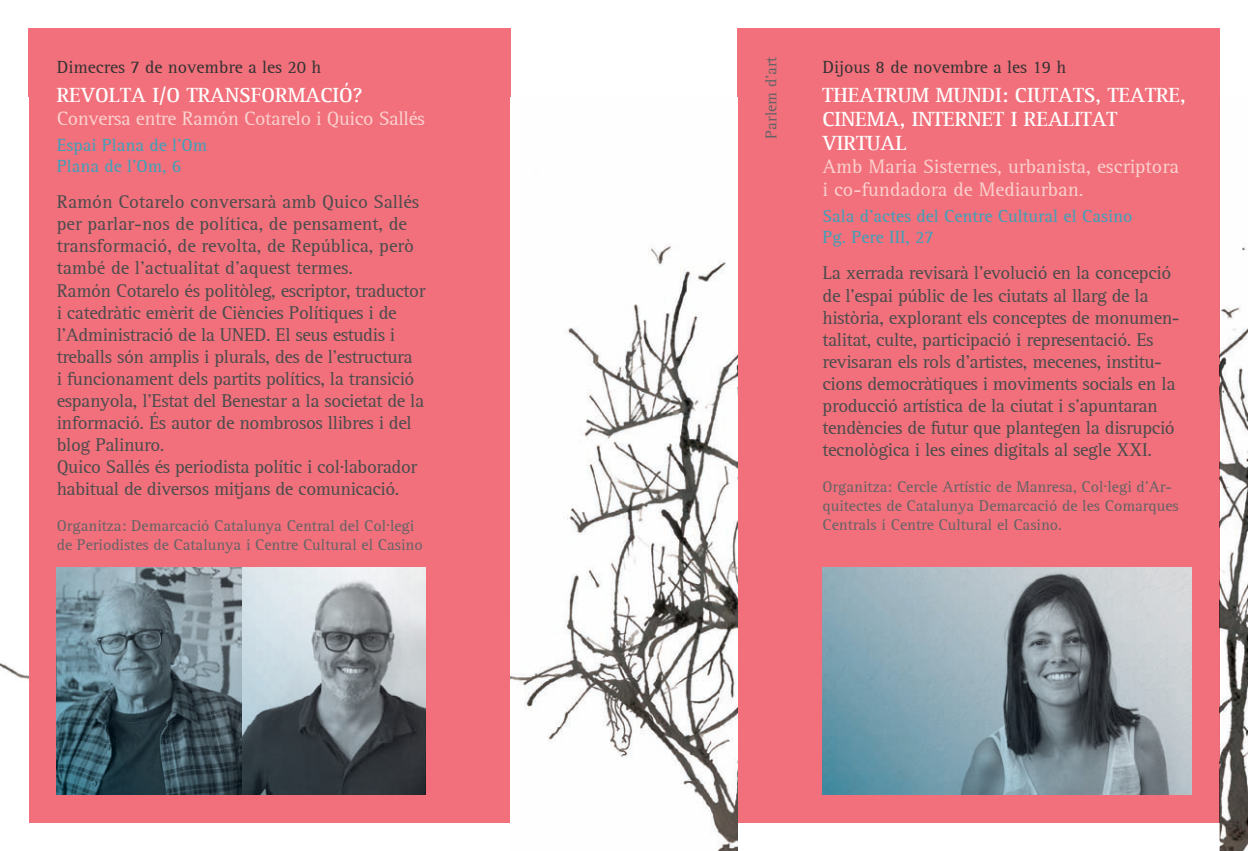
<style>
.page{position:relative;width:1248px;height:851px;background:#fff}
.page>*{position:absolute;margin:0;border:0;box-sizing:border-box;transform-origin:0 0}
.t1{font:700 21px/24px "AT Rotis Serif";color:#fff}
.t2{font:20px/23px "AT Rotis Serif";color:#fbd1ce}
.t3{font:20px "AT Rotis Serif";letter-spacing:-.02em;color:#fbd1ce}
.t4{font:19px/22px "AT Rotis Serif";letter-spacing:-.02em;color:#4b4c4d}
.t5{font:18px/21px "AT Rotis Serif";color:#3ba1bb}
.t6{font:18px "AT Rotis Serif";color:#333233}
.t7{font:16px/19px "AT Rotis Serif";color:#636366}
</style>
<div class="page">
<div style="left:28px;top:28px;width:482px;height:794px;background:#f1707b"></div>
<div style="left:737px;top:28px;width:482px;height:794px;background:#f1707b"></div>
<img style="left:510px;top:244px;width:227px;height:606px">
<img style="left:737px;top:98px;width:1px;height:724px">
<img style="left:1219px;top:243px;width:28px;height:607px">
<img style="left:1219px;top:98px;width:1px;height:724px">
<img style="left:0;top:663px;width:28px;height:16px">
<img style="left:28px;top:98px;width:1px;height:724px">
<img style="left:57px;top:567px;width:368px;height:227px">
<img style="left:822px;top:567px;width:369px;height:227px">
<p class="t6" style="left:57px;top:57px;width:266px">Dimecres 7 de novembre a les 20 h</p>
<p class="t1" style="left:57px;top:83px;width:307px">REVOLTA I/O TRANSFORMACIÓ?</p>
<p class="t3" style="left:57px;top:106px;width:370px">Conversa entre Ramón Cotarelo i Quico Sallés</p>
<p class="t5" style="left:57px;top:135px;width:152px">Espai Plana de l’Om<br>Plana de l’Om, 6</p>
<p class="t4" style="left:57px;top:192px;width:370px">Ramón Cotarelo conversarà amb Quico Sallés per parlar-nos de política, de pensament, de transformació, de revolta, de República, però també de l’actualitat d’aquest termes.<br>Ramón Cotarelo és politòleg, escriptor, traductor i catedràtic emèrit de Ciències Polítiques i de l’Administració de la UNED. El seus estudis i treballs són amplis i plurals, des de l’estructura<br>i funcionament dels partits polítics, la transició espanyola, l’Estat del Benestar a la societat de la informació. És autor de nombrosos llibres i del blog Palinuro.<br>Quico Sallés és periodista polític i col.laborador habitual de diversos mitjans de comunicació.</p>
<p class="t7" style="left:57px;top:516px;width:367px">Organitza: Demarcació Catalunya Central del Col.legi de Periodistes de Catalunya i Centre Cultural el Casino</p>
<p class="t7" style="left:762px;top:139px;width:83px;rotate:-90deg">Parlem d’art</p>
<p class="t6" style="left:822px;top:57px;width:245px">Dijous 8 de novembre a les 19 h</p>
<p class="t1" style="left:822px;top:83px;width:364px">THEATRUM MUNDI: CIUTATS, TEATRE,<br>CINEMA, INTERNET I REALITAT<br>VIRTUAL</p>
<p class="t2" style="left:822px;top:155px;width:358px">Amb Maria Sisternes, urbanista, escriptora i co-fundadora de Mediaurban.</p>
<p class="t5" style="left:822px;top:206px;width:311px">Sala d’actes del Centre Cultural el Casino<br>Pg. Pere III, 27</p>
<p class="t4" style="left:822px;top:263px;width:358px">La xerrada revisarà l’evolució en la concepció de l’espai públic de les ciutats al llarg de la història, explorant els conceptes de monumen&shy;talitat, culte, participació i representació. Es revisaran els rols d’artistes, mecenes, institu&shy;cions democràtiques i moviments socials en la producció artística de la ciutat i s’apuntaran tendències de futur que plantegen la disrupció tecnològica i les eines digitals al segle XXI.</p>
<p class="t7" style="left:822px;top:477px;width:357px">Organitza: Cercle Artístic de Manresa, Col.legi d’Ar&shy;quitectes de Catalunya Demarcació de les Comarques<br>Centrals i Centre Cultural el Casino.</p>
</div>
